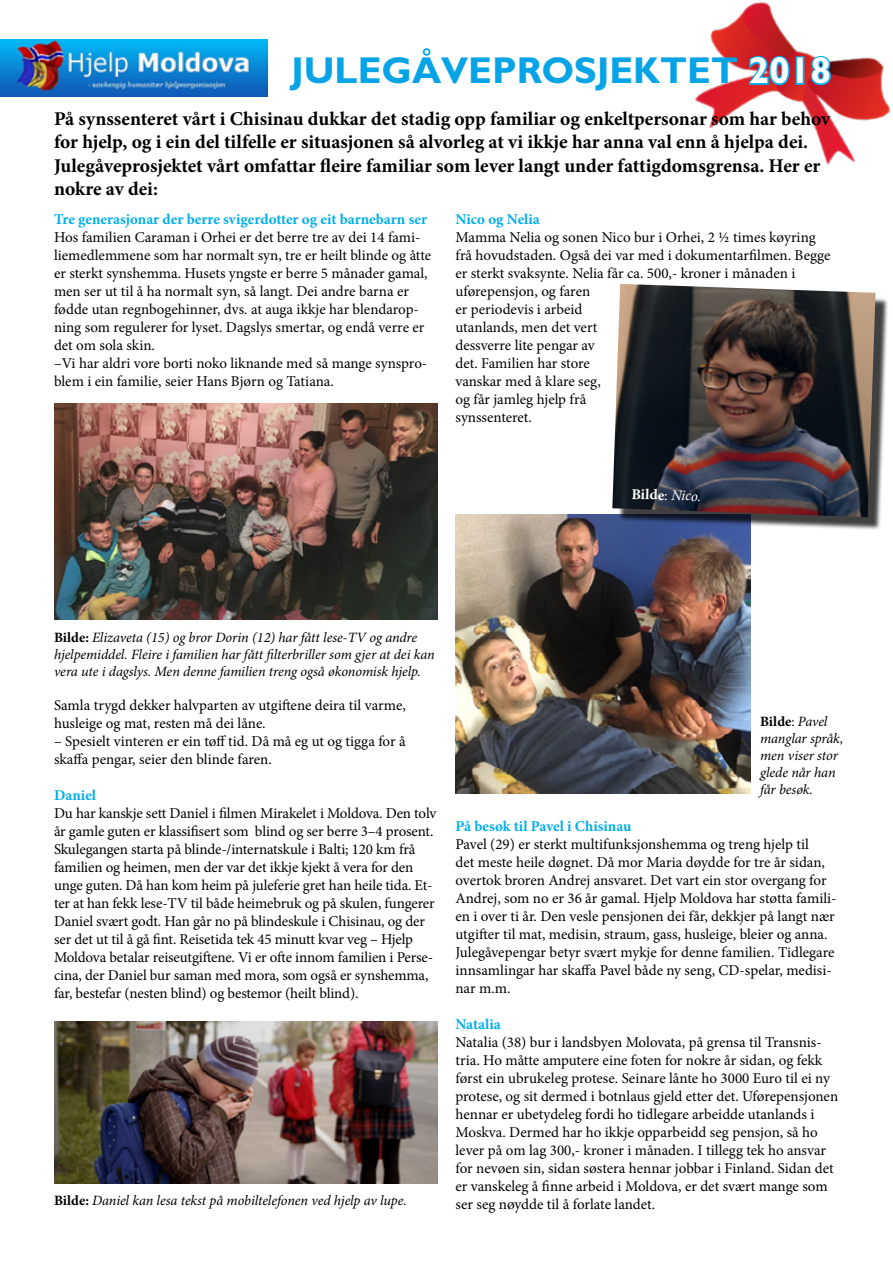
<style>
.page{position:relative;width:893px;height:1263px;background:#fff}
.page>*{position:absolute;margin:0;border:0;box-sizing:border-box;transform-origin:0 0}
.t1{font:700 37.5px "Gill Sans";color:#06a3e6}
.t2{font:700 19.5px/23.4px "Minion Pro";color:#000}
.t3{font:15px/18px "Minion Pro";letter-spacing:-.005em;color:#000}
.t4{font:700 15px "Minion Pro";color:#00aeef}
.t5{font:700 15px "Minion Pro";color:#fff}
.t6{font:italic 14.25px/17.1px "Minion Pro";letter-spacing:-.005em;color:#000}
.s1{color:#fff}
.s2{font-weight:400}
.s3{font-weight:400;font-style:italic}
.s4{font-weight:700;font-style:normal}
.s5{font-style:normal}
</style>
<div class="page">
<img style="left:455px;top:515px;width:296px;height:279px">
<img style="left:0;top:40px;width:267px;height:57px">
<img style="left:54px;top:404px;width:383px;height:216px">
<img style="left:54px;top:1022px;width:383px;height:161px">
<div style="left:618px;top:290px;width:271px;height:240px;background:#000;opacity:.75"></div>
<img style="left:612px;top:284px;width:263px;height:233px">
<img style="left:695px;top:1px;width:196px;height:164px">
<svg style="left:747px;top:54px;width:44px;height:33px"></svg>
<div style="left:796px;top:56px;width:8px;height:29px;border:3px solid #00aeef"></div>
<svg style="left:809px;top:54px;width:23px;height:33px"></svg>
<h1 class="t1" style="left:291px;top:49px;width:541px">JULEGÅVEPROSJEKTET <span class="s1">2018</span></h1>
<p class="t2" style="left:54px;top:107px;width:778px">På synssenteret vårt i Chisinau dukkar det stadig opp familiar og enkeltpersonar som har behov for hjelp, og i ein del tilfelle er situasjonen så alvorleg at vi ikkje har anna val enn å hjelpa dei.<br>Julegåveprosjektet vårt omfattar fleire familiar som lever langt under fattigdomsgrensa. Her er nokre av dei:</p>
<p class="t4" style="left:54px;top:208px;width:375px">Tre generasjonar der berre svigerdotter og eit barnebarn ser</p>
<p class="t3" style="left:54px;top:228px;width:379px">Hos familien Caraman i Orhei er det berre tre av dei 14 fami&shy;liemedlemmene som har normalt syn, tre er heilt blinde og åtte er sterkt synshemma. Husets yngste er berre 5 månader gamal, men ser ut til å ha normalt syn, så langt. Dei andre barna er fødde utan regnbogehinner, dvs. at auga ikkje har blendarop&shy;ning som regulerer for lyset. Dagslys smertar, og endå verre er det om sola skin.<br>–Vi har aldri vore borti noko liknande med så mange synspro&shy;blem i ein familie, seier Hans Bjørn og Tatiana.</p>
<p class="t4" style="left:455px;top:208px;width:86px">Nico og Nelia</p>
<p class="t3" style="left:455px;top:228px;width:376px">Mamma Nelia og sonen Nico bur i Orhei, 2 ½ times køyring frå hovudstaden. Også dei var med i dokumentarfilmen. Begge er sterkt svaksynte. Nelia får ca. 500,- kroner i månaden i uførepensjon, og faren<br>er periodevis i arbeid<br>utanlands, men det vert<br>dessverre lite pengar av<br>det. Familien har store<br>vanskar med å klare seg,<br>og får jamleg hjelp frå<br>synssenteret.</p>
<p class="t5" style="left:632px;top:483px;width:71px;rotate:2deg">Bilde<span class="s2">:</span> <span class="s3">Nico.</span></p>
<p class="t6" style="left:54px;top:629px;width:382px"><span class="s4">Bilde:</span> Elizaveta (15) og bror Dorin (12) har fått lese-TV og andre hjelpemiddel. Fleire i familien har fått filterbriller som gjer at dei kan vera ute i dagslys. Men denne familien treng også økonomisk hjelp.</p>
<p class="t3" style="left:54px;top:696px;width:353px">Samla trygd dekker halvparten av utgiftene deira til varme, husleige og mat, resten må dei låne.</p>
<p class="t3" style="left:54px;top:732px;width:353px">– Spesielt vinteren er ein tøff tid. Då må eg ut og tigga for å skaffa pengar, seier den blinde faren.</p>
<p class="t4" style="left:54px;top:784px;width:44px">Daniel</p>
<p class="t3" style="left:54px;top:804px;width:384px">Du har kanskje sett Daniel i filmen Mirakelet i Moldova. Den tolv år gamle guten er klassifisert som blind og ser berre 3–4 prosent.<br>Skulegangen starta på blinde-/internatskule i Balti; 120 km frå familien og heimen, men der var det ikkje kjekt å vera for den unge guten. Då han kom heim på juleferie gret han heile tida. Et&shy;ter at han fekk lese-TV til både heimebruk og på skulen, fungerer Daniel svært godt. Han går no på blindeskule i Chisinau, og der ser det ut til å gå fint. Reisetida tek 45 minutt kvar veg – Hjelp Moldova betalar reiseutgiftene. Vi er ofte innom familien i Perse&shy;cina, der Daniel bur saman med mora, som også er synshemma, far, bestefar (nesten blind) og bestemor (heilt blind).</p>
<p class="t6" style="left:54px;top:1192px;width:354px"><span class="s4">Bilde:</span> Daniel kan lesa tekst på mobiltelefonen ved hjelp av lupe.</p>
<p class="t6" style="left:760px;top:713px;width:85px"><span class="s4">Bilde</span><span class="s5">:</span> Pavel manglar språk, men viser stor glede når han får besøk.</p>
<p class="t4" style="left:455px;top:815px;width:178px">På besøk til Pavel i Chisinau</p>
<p class="t3" style="left:455px;top:835px;width:383px">Pavel (29) er sterkt multifunksjonshemma og treng hjelp til<br>det meste heile døgnet. Då mor Maria døydde for tre år sidan, overtok broren Andrej ansvaret. Det vart ein stor overgang for Andrej, som no er 36 år gamal. Hjelp Moldova har støtta famili&shy;en i over ti år. Den vesle pensjonen dei får, dekkjer på langt nær utgifter til mat, medisin, straum, gass, husleige, bleier og anna.<br>Julegåvepengar betyr svært mykje for denne familien. Tidlegare innsamlingar har skaffa Pavel både ny seng, CD-spelar, medisi&shy;nar m.m.</p>
<p class="t4" style="left:455px;top:1013px;width:47px">Natalia</p>
<p class="t3" style="left:455px;top:1033px;width:384px">Natalia (38) bur i landsbyen Molovata, på grensa til Transnis&shy;tria. Ho måtte amputere eine foten for nokre år sidan, og fekk først ein ubrukeleg protese. Seinare lånte ho 3000 Euro til ei ny protese, og sit dermed i botnlaus gjeld etter det. Uførepensjonen hennar er ubetydeleg fordi ho tidlegare arbeidde utanlands i Moskva. Dermed har ho ikkje opparbeidd seg pensjon, så ho lever på om lag 300,- kroner i månaden. I tillegg tek ho ansvar for nevøen sin, sidan søstera hennar jobbar i Finland. Sidan det er vanskeleg å finne arbeid i Moldova, er det svært mange som ser seg nøydde til å forlate landet.</p>
</div>
